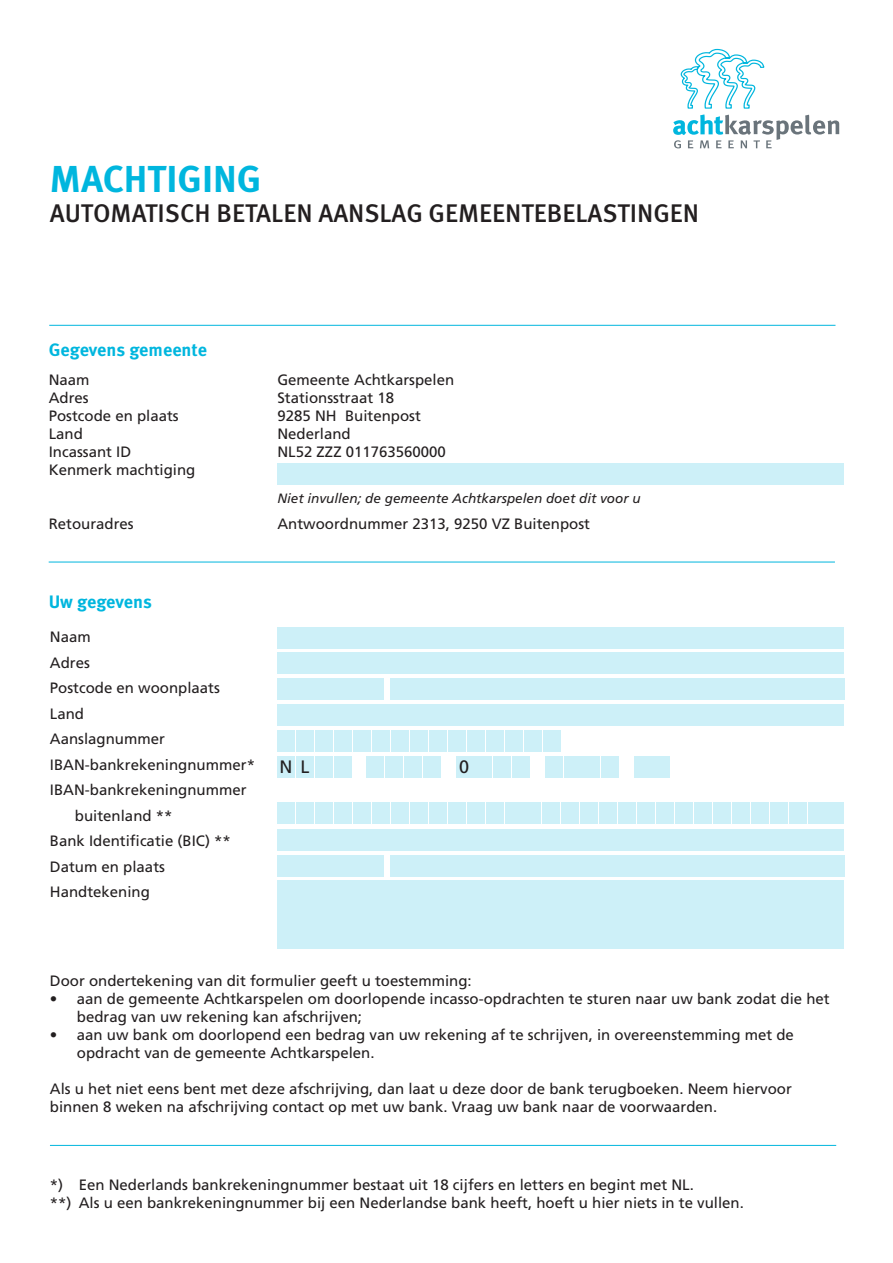
<style>
.page{position:relative;width:893px;height:1263px;background:#fff}
.page>*{position:absolute;margin:0;border:0;box-sizing:border-box;transform-origin:0 0}
.t1{font:700 37.5px "Meta Pro";color:#00b6de}
.t2{font:500 25.5px "Meta Pro";color:#231f20}
.t3{font:700 18px "Meta Pro";color:#00b6de}
.t4{font:18px "Frutiger LT Std";color:#231f20}
.t5{font:15px/18px "Frutiger LT Std";color:#231f20}
.t6{font:italic 13.5px "Frutiger LT Std";color:#231f20}
</style>
<div class="page">
<svg style="left:673px;top:49px;width:166px;height:99px"></svg>
<div style="left:277px;top:627px;width:567px;height:22px;background:#cdf0f8"></div>
<div style="left:277px;top:463px;width:567px;height:21px;background:#cdf0f8"></div>
<div style="left:277px;top:756px;width:18px;height:21px;background:#cdf0f8"></div>
<div style="left:456px;top:756px;width:17px;height:21px;background:#cdf0f8"></div>
<div style="left:367px;top:756px;width:17px;height:21px;background:#cdf0f8"></div>
<div style="left:277px;top:730px;width:18px;height:21px;background:#cdf0f8"></div>
<div style="left:372px;top:730px;width:18px;height:21px;background:#cdf0f8"></div>
<div style="left:467px;top:730px;width:18px;height:21px;background:#cdf0f8"></div>
<div style="left:545px;top:756px;width:17px;height:21px;background:#cdf0f8"></div>
<div style="left:315px;top:756px;width:18px;height:21px;background:#cdf0f8"></div>
<div style="left:493px;top:756px;width:18px;height:21px;background:#cdf0f8"></div>
<div style="left:404px;top:756px;width:18px;height:21px;background:#cdf0f8"></div>
<div style="left:315px;top:730px;width:18px;height:21px;background:#cdf0f8"></div>
<div style="left:410px;top:730px;width:18px;height:21px;background:#cdf0f8"></div>
<div style="left:505px;top:730px;width:18px;height:21px;background:#cdf0f8"></div>
<div style="left:582px;top:756px;width:18px;height:21px;background:#cdf0f8"></div>
<div style="left:634px;top:756px;width:17px;height:21px;background:#cdf0f8"></div>
<div style="left:296px;top:756px;width:18px;height:21px;background:#cdf0f8"></div>
<div style="left:474px;top:756px;width:18px;height:21px;background:#cdf0f8"></div>
<div style="left:385px;top:756px;width:18px;height:21px;background:#cdf0f8"></div>
<div style="left:296px;top:730px;width:18px;height:21px;background:#cdf0f8"></div>
<div style="left:391px;top:730px;width:18px;height:21px;background:#cdf0f8"></div>
<div style="left:486px;top:730px;width:18px;height:21px;background:#cdf0f8"></div>
<div style="left:564px;top:756px;width:17px;height:21px;background:#cdf0f8"></div>
<div style="left:334px;top:756px;width:18px;height:21px;background:#cdf0f8"></div>
<div style="left:512px;top:756px;width:18px;height:21px;background:#cdf0f8"></div>
<div style="left:423px;top:756px;width:18px;height:21px;background:#cdf0f8"></div>
<div style="left:334px;top:730px;width:18px;height:21px;background:#cdf0f8"></div>
<div style="left:429px;top:730px;width:18px;height:21px;background:#cdf0f8"></div>
<div style="left:524px;top:730px;width:18px;height:21px;background:#cdf0f8"></div>
<div style="left:353px;top:730px;width:18px;height:21px;background:#cdf0f8"></div>
<div style="left:448px;top:730px;width:18px;height:21px;background:#cdf0f8"></div>
<div style="left:543px;top:730px;width:18px;height:21px;background:#cdf0f8"></div>
<div style="left:601px;top:756px;width:18px;height:21px;background:#cdf0f8"></div>
<div style="left:652px;top:756px;width:18px;height:21px;background:#cdf0f8"></div>
<div style="left:277px;top:802px;width:18px;height:21px;background:#cdf0f8"></div>
<div style="left:429px;top:802px;width:18px;height:21px;background:#cdf0f8"></div>
<div style="left:353px;top:802px;width:18px;height:21px;background:#cdf0f8"></div>
<div style="left:505px;top:802px;width:17px;height:21px;background:#cdf0f8"></div>
<div style="left:580px;top:802px;width:18px;height:21px;background:#cdf0f8"></div>
<div style="left:656px;top:802px;width:18px;height:21px;background:#cdf0f8"></div>
<div style="left:732px;top:802px;width:18px;height:21px;background:#cdf0f8"></div>
<div style="left:315px;top:802px;width:18px;height:21px;background:#cdf0f8"></div>
<div style="left:467px;top:802px;width:18px;height:21px;background:#cdf0f8"></div>
<div style="left:391px;top:802px;width:18px;height:21px;background:#cdf0f8"></div>
<div style="left:542px;top:802px;width:18px;height:21px;background:#cdf0f8"></div>
<div style="left:618px;top:802px;width:18px;height:21px;background:#cdf0f8"></div>
<div style="left:694px;top:802px;width:18px;height:21px;background:#cdf0f8"></div>
<div style="left:770px;top:802px;width:18px;height:21px;background:#cdf0f8"></div>
<div style="left:808px;top:802px;width:17px;height:21px;background:#cdf0f8"></div>
<div style="left:826px;top:802px;width:18px;height:21px;background:#cdf0f8"></div>
<div style="left:296px;top:802px;width:18px;height:21px;background:#cdf0f8"></div>
<div style="left:448px;top:802px;width:18px;height:21px;background:#cdf0f8"></div>
<div style="left:372px;top:802px;width:18px;height:21px;background:#cdf0f8"></div>
<div style="left:523px;top:802px;width:18px;height:21px;background:#cdf0f8"></div>
<div style="left:599px;top:802px;width:18px;height:21px;background:#cdf0f8"></div>
<div style="left:675px;top:802px;width:18px;height:21px;background:#cdf0f8"></div>
<div style="left:751px;top:802px;width:18px;height:21px;background:#cdf0f8"></div>
<div style="left:334px;top:802px;width:18px;height:21px;background:#cdf0f8"></div>
<div style="left:486px;top:802px;width:17px;height:21px;background:#cdf0f8"></div>
<div style="left:410px;top:802px;width:18px;height:21px;background:#cdf0f8"></div>
<div style="left:561px;top:802px;width:18px;height:21px;background:#cdf0f8"></div>
<div style="left:637px;top:802px;width:18px;height:21px;background:#cdf0f8"></div>
<div style="left:713px;top:802px;width:18px;height:21px;background:#cdf0f8"></div>
<div style="left:789px;top:802px;width:17px;height:21px;background:#cdf0f8"></div>
<div style="left:277px;top:679px;width:107px;height:21px;background:#cdf0f8"></div>
<div style="left:277px;top:855px;width:107px;height:21px;background:#cdf0f8"></div>
<div style="left:390px;top:679px;width:454px;height:21px;background:#cdf0f8"></div>
<div style="left:390px;top:855px;width:454px;height:21px;background:#cdf0f8"></div>
<div style="left:277px;top:653px;width:567px;height:21px;background:#cdf0f8"></div>
<div style="left:277px;top:829px;width:567px;height:22px;background:#cdf0f8"></div>
<div style="left:277px;top:704px;width:567px;height:21px;background:#cdf0f8"></div>
<div style="left:277px;top:881px;width:567px;height:68px;background:#cdf0f8"></div>
<hr style="left:49px;top:562px;width:786px;height:1px;background:#00b6de">
<hr style="left:50px;top:1145px;width:786px;height:1px;background:#00b6de">
<hr style="left:49px;top:325px;width:786px;height:1px;background:#00b6de">
<p class="t1" style="left:50px;top:149px;width:213px">MACHTIGING</p>
<p class="t2" style="left:50px;top:194px;width:651px">AUTOMATISCH BETALEN AANSLAG GEMEENTEBELASTINGEN</p>
<p class="t3" style="left:49px;top:335px;width:160px">Gegevens gemeente</p>
<p class="t5" style="left:49px;top:371px;width:42px">Naam</p>
<p class="t5" style="left:49px;top:389px;width:42px">Adres</p>
<p class="t5" style="left:49px;top:407px;width:132px">Postcode en plaats</p>
<p class="t5" style="left:49px;top:425px;width:36px">Land</p>
<p class="t5" style="left:49px;top:443px;width:84px">Incassant ID</p>
<p class="t5" style="left:49px;top:461px;width:148px">Kenmerk machtiging</p>
<p class="t5" style="left:49px;top:515px;width:87px">Retouradres</p>
<p class="t5" style="left:277px;top:371px;width:178px">Gemeente Achtkarspelen</p>
<p class="t5" style="left:277px;top:389px;width:118px">Stationsstraat 18</p>
<p class="t5" style="left:277px;top:407px;width:145px">9285 NH Buitenpost</p>
<p class="t5" style="left:277px;top:425px;width:75px">Nederland</p>
<p class="t5" style="left:277px;top:443px;width:170px">NL52 ZZZ 011763560000</p>
<p class="t6" style="left:277px;top:490px;width:365px">Niet invullen; de gemeente Achtkarspelen doet dit voor u</p>
<p class="t5" style="left:277px;top:515px;width:314px">Antwoordnummer 2313, 9250 VZ Buitenpost</p>
<p class="t3" style="left:49px;top:588px;width:105px">Uw gegevens</p>
<p class="t5" style="left:50px;top:628px;width:42px">Naam</p>
<p class="t5" style="left:50px;top:653px;width:42px">Adres</p>
<p class="t5" style="left:50px;top:679px;width:172px">Postcode en woonplaats</p>
<p class="t5" style="left:50px;top:704px;width:36px">Land</p>
<p class="t5" style="left:50px;top:730px;width:117px">Aanslagnummer</p>
<p class="t5" style="left:50px;top:755px;width:207px">IBAN-bankrekeningnummer*</p>
<p class="t5" style="left:75px;top:777px;width:173px;line-height:25.5px;text-indent:-25px">IBAN-bankrekeningnummer buitenland **</p>
<p class="t5" style="left:50px;top:832px;width:182px">Bank Identificatie (BIC) **</p>
<p class="t5" style="left:50px;top:857px;width:117px">Datum en plaats</p>
<p class="t5" style="left:50px;top:883px;width:102px">Handtekening</p>
<p class="t4" style="left:280px;top:756px;width:31px">N L</p>
<p class="t4" style="left:459px;top:756px;width:12px">0</p>
<p class="t5" style="left:50px;top:972px;width:423px">Door ondertekening van dit formulier geeft u toestemming:</p>
<p class="t5" style="left:77px;top:990px;width:754px;text-indent:-27px">• aan de gemeente Achtkarspelen om doorlopende incasso-opdrachten te sturen naar uw bank zodat die het bedrag van uw rekening kan afschrijven;</p>
<p class="t5" style="left:77px;top:1026px;width:718px;text-indent:-27px">• aan uw bank om doorlopend een bedrag van uw rekening af te schrijven, in overeenstemming met de opdracht van de gemeente Achtkarspelen.</p>
<p class="t5" style="left:50px;top:1080px;width:743px">Als u het niet eens bent met deze afschrijving, dan laat u deze door de bank terugboeken. Neem hiervoor</p>
<p class="t5" style="left:50px;top:1098px;width:669px">binnen 8 weken na afschrijving contact op met uw bank. Vraag uw bank naar de voorwaarden.</p>
<p class="t5" style="left:50px;top:1176px;width:15px">*)</p>
<p class="t5" style="left:50px;top:1194px;width:23px">**)</p>
<p class="t5" style="left:79px;top:1176px;width:617px">Een Nederlands bankrekeningnummer bestaat uit 18 cijfers en letters en begint met NL.</p>
<p class="t5" style="left:79px;top:1194px;width:667px">Als u een bankrekeningnummer bij een Nederlandse bank heeft, hoeft u hier niets in te vullen.</p>
</div>
